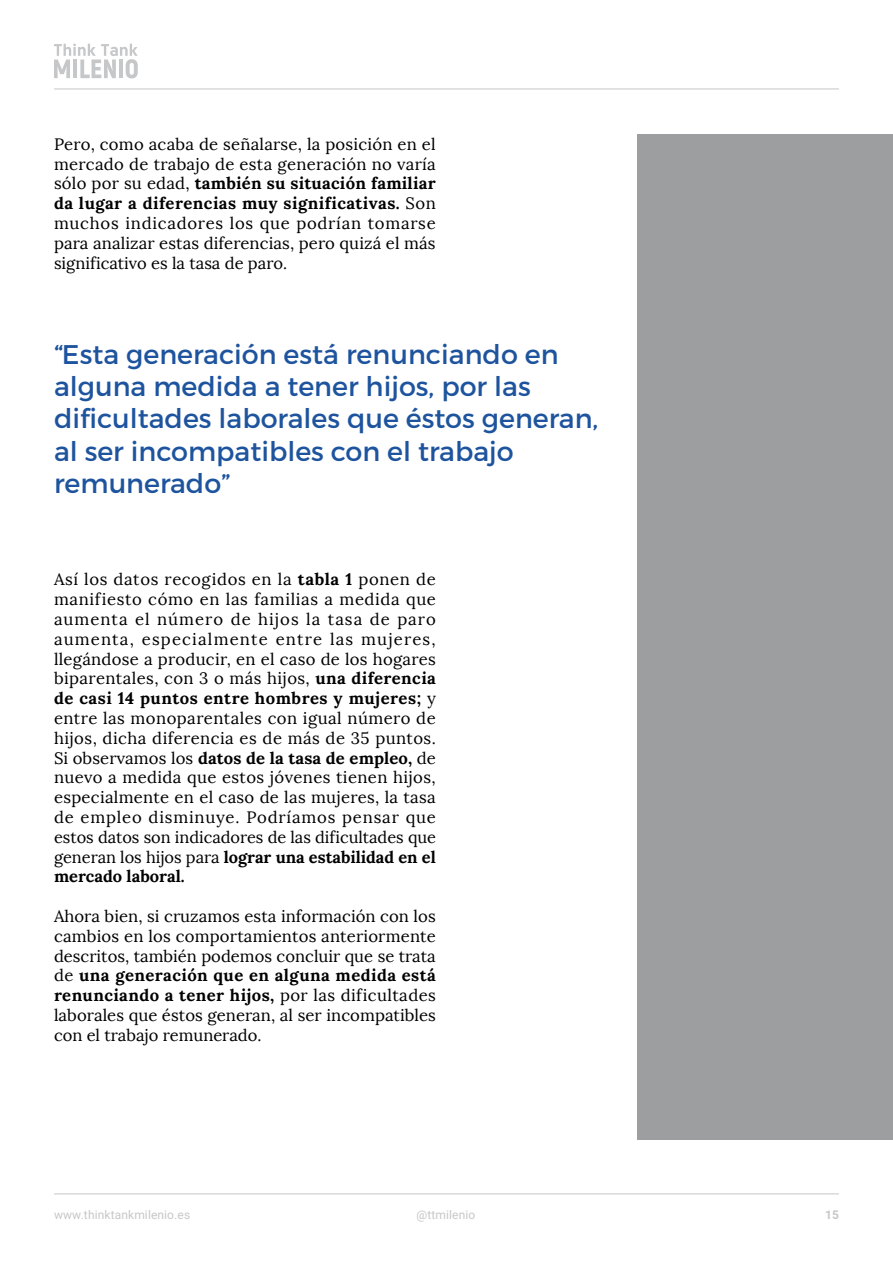
<style>
.page{position:relative;width:893px;height:1263px;background:#fff}
.page>*{position:absolute;margin:0;border:0;box-sizing:border-box;transform-origin:0 0}
.t1{font:27px/32.4px "Montserrat";color:#1e549e}
.t2{font:16.5px/19.8px "Lora";color:#000;text-align:justify}
.t3{font:12px "Roboto";letter-spacing:.01em;color:#c6c7c8}
.t4{font:700 12px "Roboto";color:#c6c7c8}
.s1{font-weight:700}
</style>
<div class="page">
<svg style="left:54px;top:44px;width:84px;height:34px"></svg>
<hr style="left:54px;top:89px;width:785px;height:1px;background:#c6c7c8">
<hr style="left:54px;top:1193px;width:785px;height:1px;background:#c6c7c8">
<div style="left:637px;top:134px;width:256px;height:1006px;background:#9c9e9f"></div>
<p class="t2" style="left:54px;top:134px;width:383px">Pero, como acaba de señalarse, la posición en el mercado de trabajo de esta generación no varía sólo por su edad, <span class="s1">también su situación familiar da lugar a diferencias muy significativas.</span> Son muchos indicadores los que podrían tomarse para analizar estas diferencias, pero quizá el más significativo es la tasa de paro.</p>
<h1 class="t1" style="left:54px;top:338px;width:546px">“Esta generación está renunciando en alguna medida a tener hijos, por las dificultades laborales que éstos generan, al ser incompatibles con el trabajo remunerado”</h1>
<p class="t2" style="left:54px;top:570px;width:383px">Así los datos recogidos en la <span class="s1">tabla 1</span> ponen de manifiesto cómo en las familias a medida que aumenta el número de hijos la tasa de paro aumenta, especialmente entre las mujeres, llegándose a producir, en el caso de los hogares biparentales, con 3 o más hijos, <span class="s1">una diferencia de casi 14 puntos entre hombres y mujeres;</span> y entre las monoparentales con igual número de hijos, dicha diferencia es de más de 35 puntos.<br>Si observamos los <span class="s1">datos de la tasa de empleo,</span> de nuevo a medida que estos jóvenes tienen hijos, especialmente en el caso de las mujeres, la tasa de empleo disminuye. Podríamos pensar que estos datos son indicadores de las dificultades que generan los hijos para <span class="s1">lograr una estabilidad en el mercado laboral.</span></p>
<p class="t2" style="left:54px;top:906px;width:383px">Ahora bien, si cruzamos esta información con los cambios en los comportamientos anteriormente descritos, también podemos concluir que se trata de <span class="s1">una generación que en alguna medida está renunciando a tener hijos,</span> por las dificultades laborales que éstos generan, al ser incompatibles con el trabajo remunerado.</p>
<p class="t3" style="left:54px;top:1206px;width:138px">www.thinktankmilenio.es</p>
<p class="t3" style="left:417px;top:1206px;width:60px">@ttmilenio</p>
<p class="t4" style="left:825px;top:1206px;width:15px">15</p>
</div>
